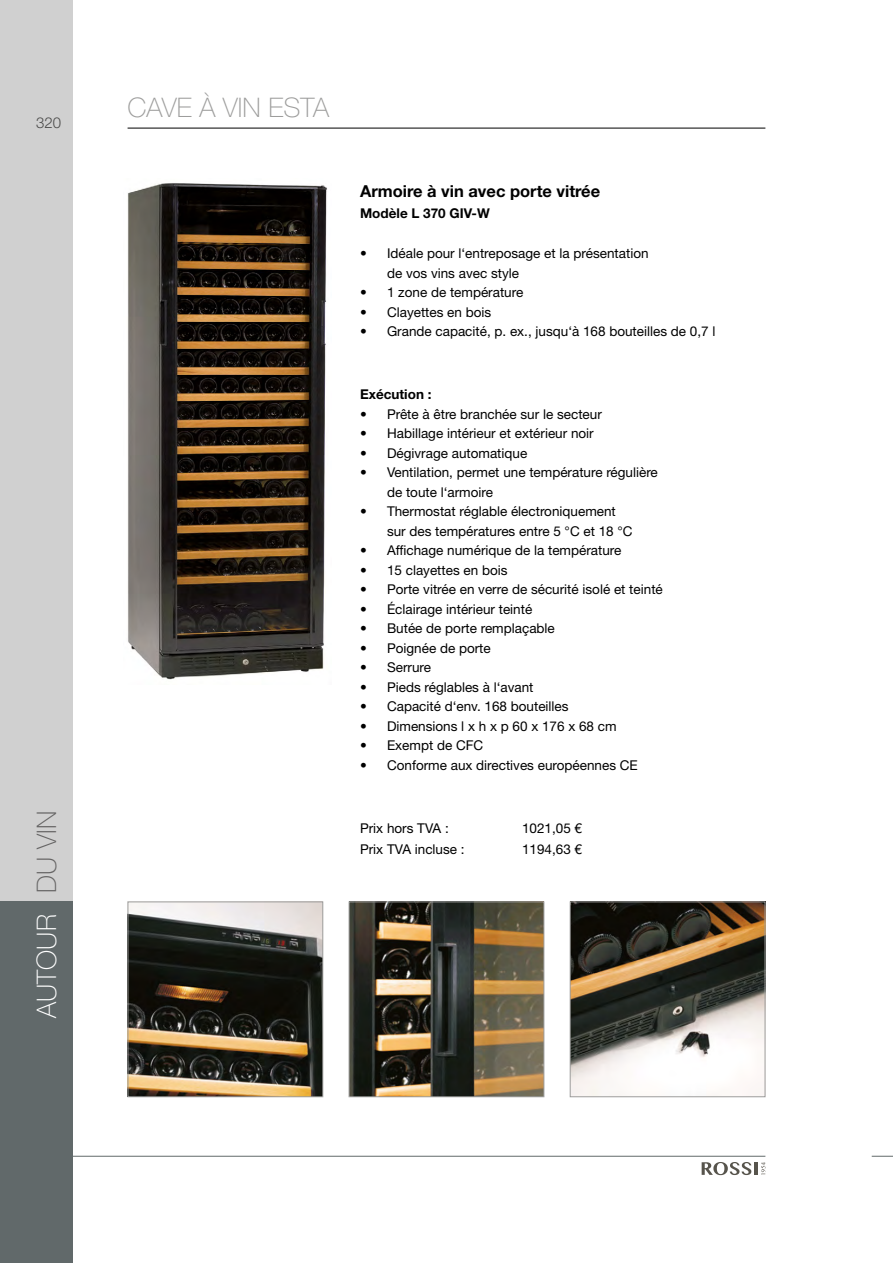
<style>
.page{position:relative;width:893px;height:1263px;background:#fff}
.page>*{position:absolute;margin:0;border:0;box-sizing:border-box;transform-origin:0 0}
.t1{font:100 27px "Helvetica Neue LT Std";color:#9d9d9c}
.t2{font:100 27px "Helvetica Neue LT Std";color:#fff}
.t3{font:100 27px "Helvetica Neue LT Std";color:#646363}
.t4{font:700 16.5px "Helvetica Neue LT Std";color:#000}
.t5{font:300 15px "Helvetica Neue LT Std";color:#4a4a49}
.t6{font:13.5px/19.5px "Helvetica Neue LT Std";color:#000}
.t7{font:700 13.5px "Helvetica Neue LT Std";color:#000}
</style>
<div class="page">
<div style="left:0;top:0;width:72px;height:901px;background:#d0d0d0"></div>
<div style="left:0;top:901px;width:72px;height:362px;background:#61696a"></div>
<hr style="left:72px;top:1156px;width:693px;height:1px;background:#61696a">
<svg style="left:702px;top:1162px;width:63px;height:13px"></svg>
<svg style="left:872px;top:1156px;width:21px;height:1px"></svg>
<hr style="left:128px;top:128px;width:637px;height:1px;background:#000">
<img style="left:127px;top:183px;width:200px;height:497px">
<img style="left:130px;top:903px;width:191px;height:192px">
<div style="left:128px;top:901px;width:195px;height:196px;border:1px solid #9d9d9c"></div>
<img style="left:351px;top:903px;width:191px;height:192px">
<div style="left:349px;top:901px;width:195px;height:196px;border:1px solid #9d9d9c"></div>
<img style="left:572px;top:903px;width:191px;height:192px">
<div style="left:570px;top:901px;width:195px;height:196px;border:1px solid #9d9d9c"></div>
<p class="t5" style="left:36px;top:114px;width:27px">320</p>
<h1 class="t3" style="left:31px;top:893px;width:83px;rotate:-90deg">DU VIN</h1>
<h1 class="t2" style="left:31px;top:1018px;width:105px;rotate:-90deg">AUTOUR</h1>
<h1 class="t1" style="left:128px;top:92px;width:203px">CAVE À VIN ESTA</h1>
<p class="t4" style="left:360px;top:181px;width:242px">Armoire à vin avec porte vitrée</p>
<p class="t7" style="left:360px;top:205px;width:131px">Modèle L 370 GIV-W</p>
<p class="t6" style="left:387px;top:244px;width:263px;text-indent:-27px">• Idéale pour l‘entreposage et la présentation de vos vins avec style</p>
<p class="t6" style="left:360px;top:282px;width:165px">• 1 zone de température</p>
<p class="t6" style="left:360px;top:302px;width:133px">• Clayettes en bois</p>
<p class="t6" style="left:360px;top:321px;width:357px">• Grande capacité, p. ex., jusqu‘à 168 bouteilles de 0,7 l</p>
<p class="t7" style="left:360px;top:386px;width:73px">Exécution :</p>
<p class="t6" style="left:360px;top:404px;width:243px">• Prête à être branchée sur le secteur</p>
<p class="t6" style="left:360px;top:423px;width:235px">• Habillage intérieur et extérieur noir</p>
<p class="t6" style="left:360px;top:443px;width:169px">• Dégivrage automatique</p>
<p class="t6" style="left:387px;top:462px;width:272px;text-indent:-27px">• Ventilation, permet une température régulière de toute l‘armoire</p>
<p class="t6" style="left:387px;top:501px;width:247px;text-indent:-27px">• Thermostat réglable électroniquement sur des températures entre 5 °C et 18 °C</p>
<p class="t6" style="left:360px;top:540px;width:263px">• Affichage numérique de la température</p>
<p class="t6" style="left:360px;top:560px;width:149px">• 15 clayettes en bois</p>
<p class="t6" style="left:360px;top:579px;width:304px">• Porte vitrée en verre de sécurité isolé et teinté</p>
<p class="t6" style="left:360px;top:599px;width:174px">• Éclairage intérieur teinté</p>
<p class="t6" style="left:360px;top:618px;width:196px">• Butée de porte remplaçable</p>
<p class="t6" style="left:360px;top:638px;width:132px">• Poignée de porte</p>
<p class="t6" style="left:360px;top:657px;width:72px">• Serrure</p>
<p class="t6" style="left:360px;top:677px;width:175px">• Pieds réglables à l‘avant</p>
<p class="t6" style="left:360px;top:696px;width:210px">• Capacité d‘env. 168 bouteilles</p>
<p class="t6" style="left:360px;top:716px;width:258px">• Dimensions l x h x p 60 x 176 x 68 cm</p>
<p class="t6" style="left:360px;top:735px;width:125px">• Exempt de CFC</p>
<p class="t6" style="left:360px;top:755px;width:279px">• Conforme aux directives européennes CE</p>
<p class="t6" style="left:360px;top:818px;width:90px">Prix hors TVA :</p>
<p class="t6" style="left:522px;top:818px;width:62px">1021,05 €</p>
<p class="t6" style="left:360px;top:839px;width:106px">Prix TVA incluse :</p>
<p class="t6" style="left:522px;top:839px;width:62px">1194,63 €</p>
</div>
